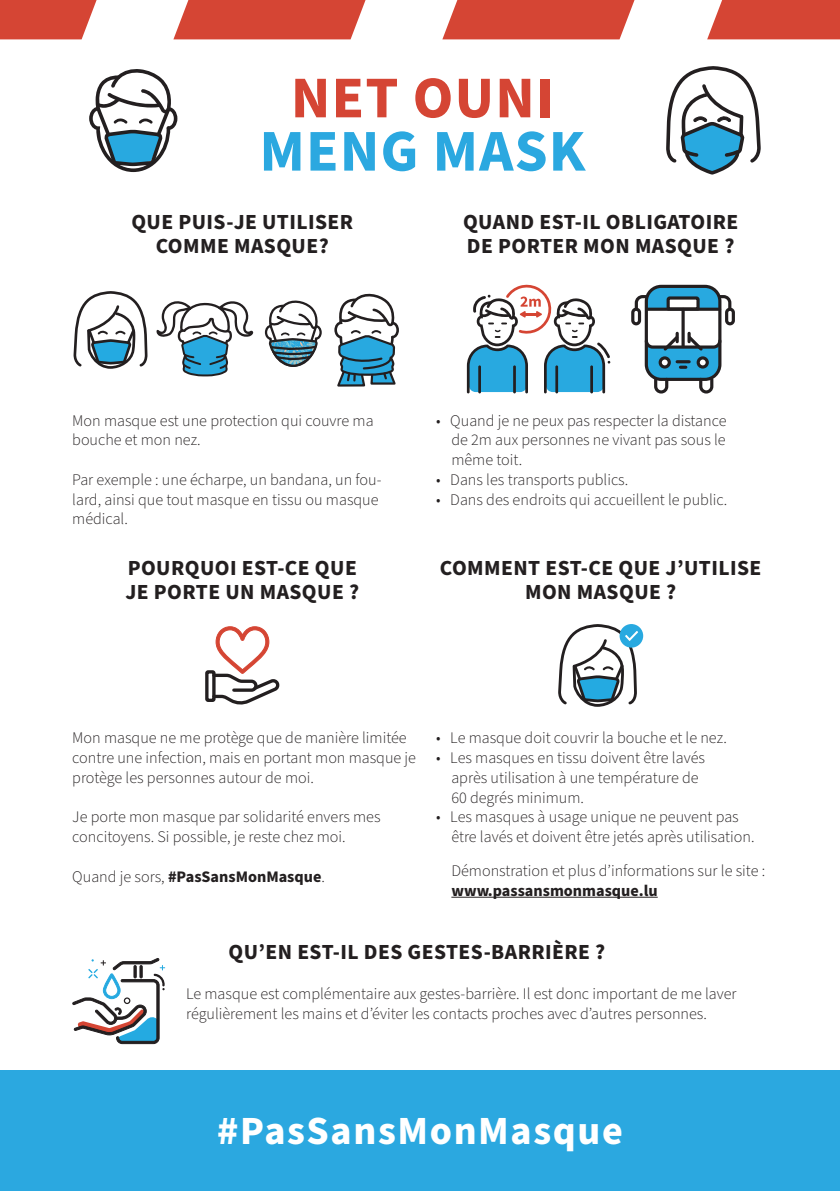
<style>
.page{position:relative;width:840px;height:1191px;background:#fff}
.page>*{position:absolute;margin:0;border:0;box-sizing:border-box;transform-origin:0 0}
.t1{font:700 59.2px "Source Sans Pro";letter-spacing:.02em;color:#2ba8e0}
.t2{font:700 59.2px "Source Sans Pro";letter-spacing:.02em;color:#d54534}
.t3{font:700 40px "Source Sans Pro";letter-spacing:.04em;color:#fff}
.t4{font:700 21.6px "Source Sans Pro";letter-spacing:.02em;color:#231f20}
.t5{font:300 16.2px/19.8px "Source Sans Pro";color:#231f20}
.t6{font:700 16.2px "Source Sans Pro";color:#231f20}
.s1{font-weight:300}
</style>
<div class="page">
<div style="left:707px;top:0;width:132px;height:39px;background:#d54534"></div>
<svg style="left:173px;top:0;width:192px;height:39px"></svg>
<svg style="left:442px;top:0;width:192px;height:39px"></svg>
<svg style="left:0;top:0;width:96px;height:39px"></svg>
<div style="left:0;top:1070px;width:839px;height:121px;background:#2ba8e0"></div>
<hr style="left:451px;top:896px;width:206px;height:1px;background:#231f20">
<svg style="left:73px;top:291px;width:74px;height:78px"></svg>
<svg style="left:466px;top:285px;width:144px;height:108px"></svg>
<svg style="left:334px;top:294px;width:65px;height:92px"></svg>
<svg style="left:265px;top:300px;width:56px;height:67px"></svg>
<div style="left:205px;top:670px;width:10px;height:32px;border:3px solid #231f20"></div>
<svg style="left:210px;top:626px;width:69px;height:78px"></svg>
<svg style="left:156px;top:301px;width:97px;height:75px"></svg>
<div style="left:644px;top:285px;width:77px;height:96px;border:3px solid #231f20;border-radius:15px"></div>
<hr style="left:681px;top:309px;width:3px;height:37px;background:#231f20">
<div style="left:631px;top:308px;width:9px;height:17px;border:3px solid #231f20;border-radius:3px"></div>
<svg style="left:632px;top:286px;width:100px;height:26px"></svg>
<div style="left:724px;top:308px;width:10px;height:17px;border:3px solid #231f20;border-radius:3px"></div>
<svg style="left:644px;top:333px;width:78px;height:60px"></svg>
<svg style="left:659px;top:358px;width:10px;height:9px"></svg>
<div style="left:658px;top:356px;width:12px;height:12px;border:3px solid #231f20;border-radius:50%"></div>
<svg style="left:697px;top:358px;width:9px;height:9px"></svg>
<div style="left:696px;top:356px;width:12px;height:12px;border:3px solid #231f20;border-radius:50%"></div>
<div style="left:619px;top:624px;width:23px;height:23px;background:#28a9e0;border-radius:50%"></div>
<svg style="left:558px;top:624px;width:80px;height:83px"></svg>
<svg style="left:72px;top:958px;width:93px;height:86px"></svg>
<svg style="left:89px;top:69px;width:88px;height:103px"></svg>
<svg style="left:666px;top:66px;width:94px;height:108px"></svg>
<p class="t2" style="left:291px;top:57px;width:264px">NET OUNI</p>
<p class="t1" style="left:259px;top:111px;width:327px">MENG MASK</p>
<p class="t4" style="left:131px;top:208px;width:223px">QUE PUIS-JE UTILISER</p>
<p class="t4" style="left:156px;top:231px;width:174px">COMME MASQUE?</p>
<p class="t4" style="left:463px;top:208px;width:276px">QUAND EST-IL OBLIGATOIRE</p>
<p class="t4" style="left:466px;top:231px;width:269px">DE PORTER MON MASQUE ?</p>
<p class="t5" style="left:72px;top:411px;width:302px">Mon masque est une protection qui couvre ma bouche et mon nez.</p>
<p class="t5" style="left:72px;top:470px;width:310px">Par exemple : une écharpe, un bandana, un fou&shy;lard, ainsi que tout masque en tissu ou masque médical.</p>
<p class="t4" style="left:128px;top:553px;width:230px">POURQUOI EST-CE QUE</p>
<p class="t4" style="left:125px;top:576px;width:235px">JE PORTE UN MASQUE ?</p>
<p class="t5" style="left:436px;top:411px;width:292px">• Quand je ne peux pas respecter la distance</p>
<p class="t5" style="left:451px;top:431px;width:276px">de 2m aux personnes ne vivant pas sous le même toit.</p>
<p class="t5" style="left:436px;top:470px;width:194px">• Dans les transports publics.</p>
<p class="t5" style="left:436px;top:490px;width:292px">• Dans des endroits qui accueillent le public.</p>
<p class="t4" style="left:439px;top:553px;width:323px">COMMENT EST-CE QUE J’UTILISE</p>
<p class="t4" style="left:525px;top:576px;width:152px">MON MASQUE ?</p>
<p class="t5" style="left:72px;top:728px;width:345px">Mon masque ne me protège que de manière limitée contre une infection, mais en portant mon masque je protège les personnes autour de moi.</p>
<p class="t5" style="left:72px;top:807px;width:310px">Je porte mon masque par solidarité envers mes concitoyens. Si possible, je reste chez moi.</p>
<p class="t6" style="left:72px;top:865px;width:254px"><span class="s1">Quand je sors,</span> #PasSansMonMasque<span class="s1">.</span></p>
<p class="t5" style="left:436px;top:728px;width:292px">• Le masque doit couvrir la bouche et le nez.</p>
<p class="t5" style="left:436px;top:748px;width:270px">• Les masques en tissu doivent être lavés</p>
<p class="t5" style="left:451px;top:768px;width:249px">après utilisation à une température de<br>60 degrés minimum.</p>
<p class="t5" style="left:436px;top:807px;width:304px">• Les masques à usage unique ne peuvent pas</p>
<p class="t5" style="left:451px;top:827px;width:304px">être lavés et doivent être jetés après utilisation.</p>
<p class="t5" style="left:451px;top:861px;width:315px">Démonstration et plus d’informations sur le site :</p>
<p class="t6" style="left:451px;top:879px;width:208px">www.passansmonmasque.lu</p>
<p class="t4" style="left:228px;top:937px;width:378px">QU’EN EST-IL DES GESTES-BARRIÈRE ?</p>
<p class="t5" style="left:186px;top:984px;width:551px">Le masque est complémentaire aux gestes-barrière. Il est donc important de me laver régulièrement les mains et d’éviter les contacts proches avec d’autres personnes.</p>
<p class="t3" style="left:217px;top:1103px;width:407px">#PasSansMonMasque</p>
</div>
